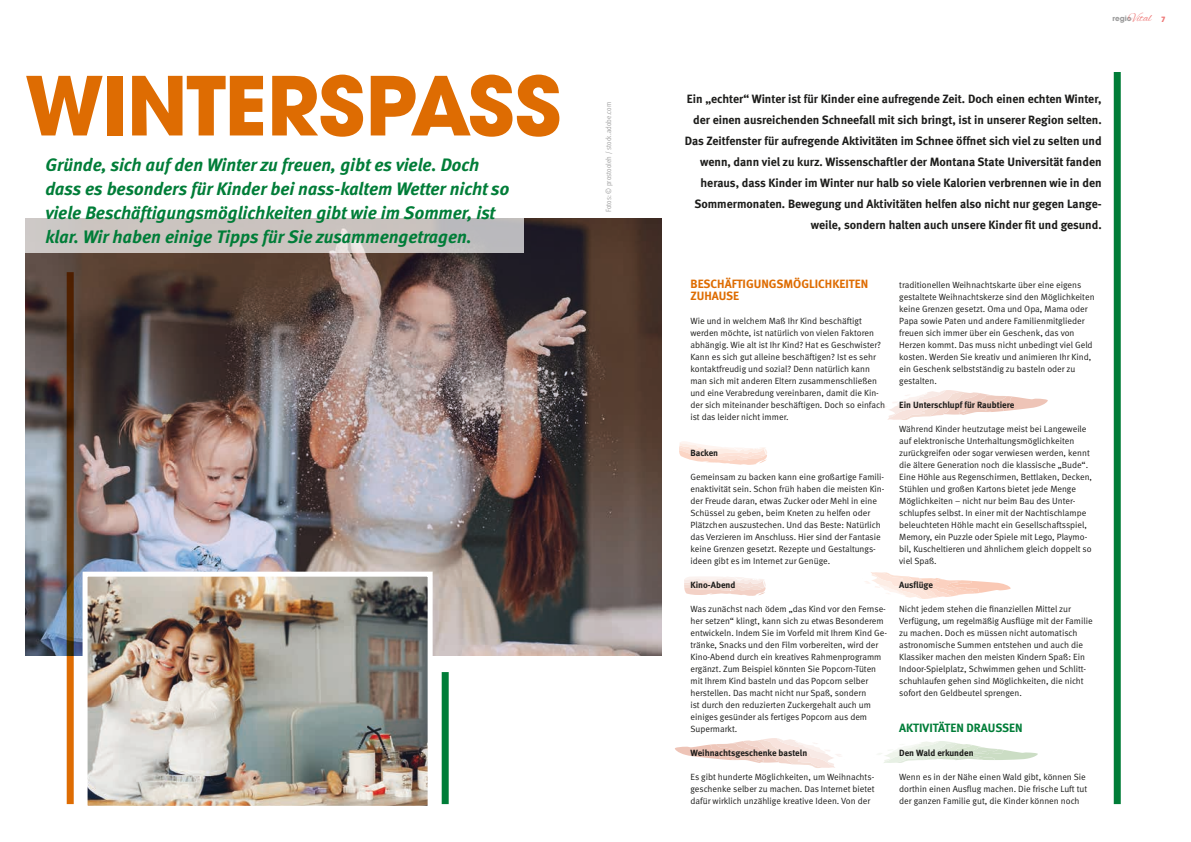
<style>
.page{position:relative;width:1191px;height:842px;background:#fff}
.page>*{position:absolute;margin:0;border:0;box-sizing:border-box;transform-origin:0 0}
.t1{font:700 89px "Avignon";letter-spacing:-.01em;color:#de6c02}
.t2{font:italic 700 18px/24px "Meta";color:#007d38}
.t3{font:700 12px/21px "Meta";color:#1d1d1b;text-align:right}
.t4{font:700 12px/12px "Meta";color:#de6c02}
.t5{font:700 12px "Meta";color:#007d38}
.t6{font:9px/12px "Meta Normal";color:#1d1d1b}
.t7{font:700 9px "Meta";color:#1d1d1b}
.t8{font:700 8px "Avignon";color:#9d9d9d}
.t9{font:7.5px "Meta Cond Normal";letter-spacing:.005em;color:#9d9d9d}
.s1{font-family:"Alex Brush";font-weight:400;font-size:12px;color:#ee7675}
.s2{color:#ee7675}
</style>
<div class="page">
<svg style="left:878px;top:741px;width:160px;height:22px"></svg>
<svg style="left:882px;top:390px;width:166px;height:30px"></svg>
<svg style="left:675px;top:738px;width:166px;height:30px"></svg>
<svg style="left:679px;top:441px;width:88px;height:24px"></svg>
<svg style="left:865px;top:572px;width:146px;height:27px"></svg>
<svg style="left:684px;top:577px;width:82px;height:19px"></svg>
<img style="left:26px;top:219px;width:635px;height:437px">
<svg style="left:26px;top:218px;width:497px;height:35px;background:#c9c3c0"></svg>
<img style="left:89px;top:578px;width:337px;height:227px">
<div style="left:83px;top:572px;width:349px;height:239px;border:5px solid #fff"></div>
<div style="left:1113px;top:72px;width:7px;height:732px;background:#007d38"></div>
<div style="left:442px;top:672px;width:7px;height:132px;background:#007d38"></div>
<svg style="left:67px;top:272px;width:7px;height:532px;background:#7f4006"></svg>
<h1 class="t1" style="left:26px;top:51px;width:538px">WINTERSPASS</h1>
<h2 class="t2" style="left:45px;top:152px;width:465px">Gründe, sich auf den Winter zu freuen, gibt es viele. Doch dass es besonders für Kinder bei nass-kaltem Wetter nicht so viele Beschäftigungsmöglichkeiten gibt wie im Sommer, ist klar. Wir haben einige Tipps für Sie zusammengetragen.</h2>
<p class="t9" style="left:604px;top:212px;width:112px;rotate:-90deg">Fotos: © prostooleh / stock.adobe.com</p>
<p class="t8" style="left:1112px;top:14px;width:54px">regio<span class="s1">Vital</span> <span class="s2">7</span></p>
<p class="t3" style="left:685px;top:88px;width:418px">Ein „echter“ Winter ist für Kinder eine aufregende Zeit. Doch einen echten Winter, der einen ausreichenden Schneefall mit sich bringt, ist in unserer Region selten.<br>Das Zeitfenster für aufregende Aktivitäten im Schnee öffnet sich viel zu selten und wenn, dann viel zu kurz. Wissenschaftler der Montana State Universität fanden heraus, dass Kinder im Winter nur halb so viele Kalorien verbrennen wie in den Sommermonaten. Bewegung und Aktivitäten helfen also nicht nur gegen Lange&shy;weile, sondern halten auch unsere Kinder fit und gesund.</p>
<h3 class="t4" style="left:690px;top:278px;width:179px">BESCHÄFTIGUNGSMÖGLICHKEITEN<br>ZUHAUSE</h3>
<p class="t6" style="left:690px;top:315px;width:196px">Wie und in welchem Maß Ihr Kind beschäftigt werden möchte, ist natürlich von vielen Faktoren abhängig. Wie alt ist Ihr Kind? Hat es Geschwister?<br>Kann es sich gut alleine beschäftigen? Ist es sehr kontaktfreudig und sozial? Denn natürlich kann man sich mit anderen Eltern zusammenschließen und eine Verabredung vereinbaren, damit die Kin&shy;der sich miteinander beschäftigen. Doch so einfach ist das leider nicht immer.</p>
<p class="t7" style="left:690px;top:447px;width:29px">Backen</p>
<p class="t6" style="left:690px;top:471px;width:195px">Gemeinsam zu backen kann eine großartige Famili&shy;enaktivität sein. Schon früh haben die meisten Kin&shy;der Freude daran, etwas Zucker oder Mehl in eine Schüssel zu geben, beim Kneten zu helfen oder Plätzchen auszustechen. Und das Beste: Natürlich das Verzieren im Anschluss. Hier sind der Fantasie keine Grenzen gesetzt. Rezepte und Gestaltungs&shy;ideen gibt es im Internet zur Genüge.</p>
<p class="t7" style="left:690px;top:579px;width:46px">Kino-Abend</p>
<p class="t6" style="left:690px;top:603px;width:198px">Was zunächst nach ödem „das Kind vor den Fernse&shy;her setzen“ klingt, kann sich zu etwas Besonderem entwickeln. Indem Sie im Vorfeld mit Ihrem Kind Ge&shy;tränke, Snacks und den Film vorbereiten, wird der Kino-Abend durch ein kreatives Rahmenprogramm ergänzt. Zum Beispiel könnten Sie Popcorn-Tüten mit Ihrem Kind basteln und das Popcorn selber herstellen. Das macht nicht nur Spaß, sondern<br>ist durch den reduzierten Zuckergehalt auch um einiges gesünder als fertiges Popcorn aus dem Supermarkt.</p>
<p class="t7" style="left:690px;top:747px;width:118px">Weihnachtsgeschenke basteln</p>
<p class="t6" style="left:690px;top:771px;width:186px;text-align:justify">Es gibt hunderte Möglichkeiten, um Weihnachts&shy;geschenke selber zu machen. Das Internet bietet dafür wirklich unzählige kreative Ideen. Von der</p>
<p class="t6" style="left:899px;top:279px;width:197px">traditionellen Weihnachtskarte über eine eigens gestaltete Weihnachtskerze sind den Möglichkeiten keine Grenzen gesetzt. Oma und Opa, Mama oder Papa sowie Paten und andere Familienmitglieder freuen sich immer über ein Geschenk, das von Herzen kommt. Das muss nicht unbedingt viel Geld kosten. Werden Sie kreativ und animieren Ihr Kind, ein Geschenk selbstständig zu basteln oder zu gestalten.</p>
<p class="t7" style="left:899px;top:399px;width:117px">Ein Unterschlupf für Raubtiere</p>
<p class="t6" style="left:899px;top:423px;width:194px">Während Kinder heutzutage meist bei Langeweile auf elektronische Unterhaltungsmöglichkeiten zurückgreifen oder sogar verwiesen werden, kennt die ältere Generation noch die klassische „Bude“.<br>Eine Höhle aus Regenschirmen, Bettlaken, Decken, Stühlen und großen Kartons bietet jede Menge Möglichkeiten – nicht nur beim Bau des Unter&shy;schlupfes selbst. In einer mit der Nachtischlampe beleuchteten Höhle macht ein Gesellschaftsspiel, Memory, ein Puzzle oder Spiele mit Lego, Playmo&shy;bil, Kuscheltieren und ähnlichem gleich doppelt so viel Spaß.</p>
<p class="t7" style="left:899px;top:579px;width:35px">Ausflüge</p>
<p class="t6" style="left:899px;top:603px;width:195px">Nicht jedem stehen die finanziellen Mittel zur Verfügung, um regelmäßig Ausflüge mit der Familie zu machen. Doch es müssen nicht automatisch astronomische Summen entstehen und auch die Klassiker machen den meisten Kindern Spaß: Ein Indoor-Spielplatz, Schwimmen gehen und Schlitt&shy;schuhlaufen gehen sind Möglichkeiten, die nicht sofort den Geldbeutel sprengen.</p>
<h3 class="t5" style="left:899px;top:720px;width:125px">AKTIVITÄTEN DRAUSSEN</h3>
<p class="t7" style="left:899px;top:747px;width:76px">Den Wald erkunden</p>
<p class="t6" style="left:899px;top:771px;width:189px">Wenn es in der Nähe einen Wald gibt, können Sie dorthin einen Ausflug machen. Die frische Luft tut der ganzen Familie gut, die Kinder können noch</p>
</div>
